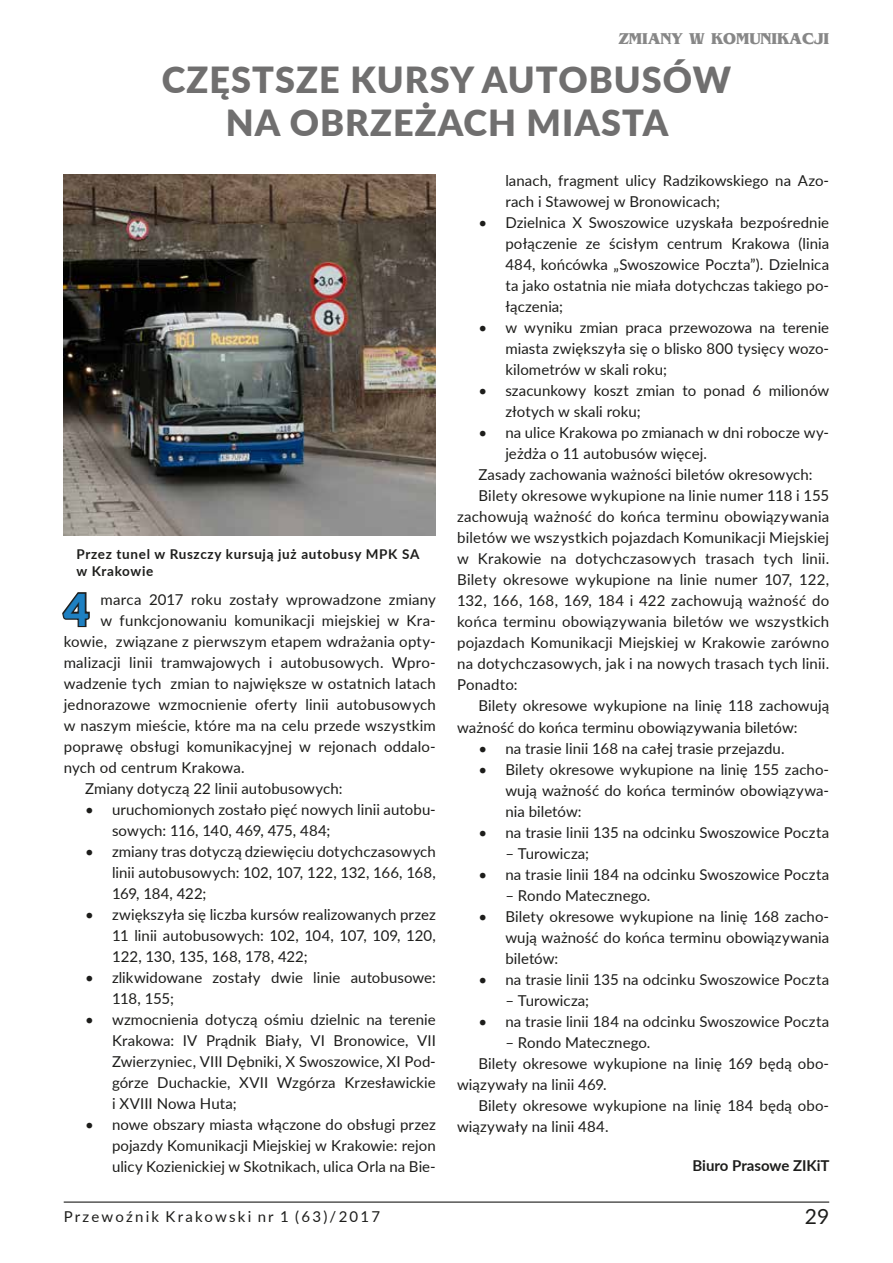
<style>
.page{position:relative;width:893px;height:1263px;background:#fff}
.page>*{position:absolute;margin:0;border:0;box-sizing:border-box;transform-origin:0 0}
.t1{font:900 43.8px "Lato";color:#1e80c2}
.t2{font:900 36px/43.2px "Lato";letter-spacing:.03em;color:#706f6f;text-align:center}
.t3{font:21px "Lato";color:#1d1d1b}
.t4{font:700 16.5px "Bangkok";color:#878787}
.t5{font:15px/21px "Lato";letter-spacing:.01em;color:#1d1d1b;text-align:justify}
.t6{font:15px "Lato";letter-spacing:.15em;color:#1d1d1b}
.t7{font:700 15px "Lato";color:#1d1d1b}
.t8{font:700 13.5px/16.2px "Lato";letter-spacing:.05em;color:#1d1d1b}
</style>
<div class="page">
<hr style="left:64px;top:1201px;width:765px;height:2px;background:#1d1d1b">
<svg style="left:62px;top:592px;width:28px;height:36px"></svg>
<img style="left:64px;top:174px;width:372px;height:362px">
<p class="t4" style="left:618px;top:29px;width:212px">ZMIANY W KOMUNIKACJI</p>
<h2 class="t2" style="left:162px;top:56px;width:571px">CZĘSTSZE KURSY AUTOBUSÓW<br>NA OBRZEŻACH MIASTA</h2>
<p class="t8" style="left:77px;top:546px;width:344px">Przez tunel w Ruszczy kursują już autobusy MPK SA w Krakowie</p>
<h1 class="t1" style="left:64px;top:577px;width:27px">4</h1>
<p class="t5" style="left:100px;top:588px;width:337px">marca 2017 roku zostały wprowadzone zmiany</p>
<p class="t5" style="left:100px;top:609px;width:337px">w funkcjonowaniu komunikacji miejskiej w Kra-</p>
<p class="t5" style="left:64px;top:630px;width:374px">kowie, związane z pierwszym etapem wdrażania opty-</p>
<p class="t5" style="left:64px;top:651px;width:374px">malizacji linii tramwajowych i autobusowych. Wpro-</p>
<p class="t5" style="left:64px;top:672px;width:374px">wadzenie tych zmian to największe w ostatnich latach</p>
<p class="t5" style="left:64px;top:693px;width:374px">jednorazowe wzmocnienie oferty linii autobusowych</p>
<p class="t5" style="left:64px;top:714px;width:374px">w naszym mieście, które ma na celu przede wszystkim</p>
<p class="t5" style="left:64px;top:735px;width:374px">poprawę obsługi komunikacyjnej w rejonach oddalo-</p>
<p class="t5" style="left:64px;top:756px;width:183px">nych od centrum Krakowa.</p>
<p class="t5" style="left:85px;top:777px;width:259px">Zmiany dotyczą 22 linii autobusowych:</p>
<p class="t5" style="left:112px;top:798px;width:325px;text-indent:-27px">• uruchomionych zostało pięć nowych linii autobu&shy;sowych: 116, 140, 469, 475, 484;</p>
<p class="t5" style="left:112px;top:840px;width:325px;text-indent:-27px">• zmiany tras dotyczą dziewięciu dotychczasowych linii autobusowych: 102, 107, 122, 132, 166, 168, 169, 184, 422;</p>
<p class="t5" style="left:112px;top:903px;width:325px;text-indent:-27px">• zwiększyła się liczba kursów realizowanych przez 11 linii autobusowych: 102, 104, 107, 109, 120, 122, 130, 135, 168, 178, 422;</p>
<p class="t5" style="left:112px;top:966px;width:325px;text-indent:-27px">• zlikwidowane zostały dwie linie autobusowe:<br>118, 155;</p>
<p class="t5" style="left:112px;top:1008px;width:325px;text-indent:-27px">• wzmocnienia dotyczą ośmiu dzielnic na terenie Krakowa: IV Prądnik Biały, VI Bronowice, VII Zwierzyniec, VIII Dębniki, X Swoszowice, XI Pod&shy;górze Duchackie, XVII Wzgórza Krzesławickie i XVIII Nowa Huta;</p>
<p class="t5" style="left:112px;top:1113px;width:325px;text-indent:-27px">• nowe obszary miasta włączone do obsługi przez pojazdy Komunikacji Miejskiej w Krakowie: rejon ulicy Kozienickiej w Skotnikach, ulica Orla na Bie-</p>
<p class="t5" style="left:505px;top:170px;width:325px">lanach, fragment ulicy Radzikowskiego na Azo&shy;rach i Stawowej w Bronowicach;</p>
<p class="t5" style="left:505px;top:212px;width:325px;text-indent:-27px">• Dzielnica X Swoszowice uzyskała bezpośrednie połączenie ze ścisłym centrum Krakowa (linia 484, końcówka „Swoszowice Poczta”). Dzielnica ta jako ostatnia nie miała dotychczas takiego po&shy;łączenia;</p>
<p class="t5" style="left:505px;top:317px;width:325px;text-indent:-27px">• w wyniku zmian praca przewozowa na terenie miasta zwiększyła się o blisko 800 tysięcy wozo&shy;kilometrów w skali roku;</p>
<p class="t5" style="left:505px;top:380px;width:325px;text-indent:-27px">• szacunkowy koszt zmian to ponad 6 milionów złotych w skali roku;</p>
<p class="t5" style="left:478px;top:422px;width:352px">• na ulice Krakowa po zmianach w dni robocze wy-</p>
<p class="t5" style="left:505px;top:443px;width:203px">jeżdża o 11 autobusów więcej.</p>
<p class="t5" style="left:478px;top:464px;width:336px">Zasady zachowania ważności biletów okresowych:</p>
<p class="t5" style="left:478px;top:485px;width:352px">Bilety okresowe wykupione na linie numer 118 i 155</p>
<p class="t5" style="left:457px;top:506px;width:374px">zachowują ważność do końca terminu obowiązywania</p>
<p class="t5" style="left:457px;top:527px;width:374px">biletów we wszystkich pojazdach Komunikacji Miejskiej</p>
<p class="t5" style="left:457px;top:548px;width:374px">w Krakowie na dotychczasowych trasach tych linii.</p>
<p class="t5" style="left:457px;top:569px;width:374px">Bilety okresowe wykupione na linie numer 107, 122,</p>
<p class="t5" style="left:457px;top:590px;width:374px">132, 166, 168, 169, 184 i 422 zachowują ważność do</p>
<p class="t5" style="left:457px;top:611px;width:374px">końca terminu obowiązywania biletów we wszystkich</p>
<p class="t5" style="left:457px;top:632px;width:374px">pojazdach Komunikacji Miejskiej w Krakowie zarówno</p>
<p class="t5" style="left:457px;top:653px;width:374px">na dotychczasowych, jak i na nowych trasach tych linii.</p>
<p class="t5" style="left:457px;top:674px;width:62px">Ponadto:</p>
<p class="t5" style="left:478px;top:695px;width:352px">Bilety okresowe wykupione na linię 118 zachowują</p>
<p class="t5" style="left:457px;top:716px;width:342px">ważność do końca terminu obowiązywania biletów:</p>
<p class="t5" style="left:478px;top:737px;width:308px">• na trasie linii 168 na całej trasie przejazdu.</p>
<p class="t5" style="left:505px;top:758px;width:325px;text-indent:-27px">• Bilety okresowe wykupione na linię 155 zacho&shy;wują ważność do końca terminów obowiązywa&shy;nia biletów:</p>
<p class="t5" style="left:478px;top:821px;width:352px">• na trasie linii 135 na odcinku Swoszowice Poczta</p>
<p class="t5" style="left:505px;top:842px;width:85px">– Turowicza;</p>
<p class="t5" style="left:478px;top:863px;width:352px">• na trasie linii 184 na odcinku Swoszowice Poczta</p>
<p class="t5" style="left:505px;top:884px;width:146px">– Rondo Matecznego.</p>
<p class="t5" style="left:505px;top:905px;width:325px;text-indent:-27px">• Bilety okresowe wykupione na linię 168 zacho&shy;wują ważność do końca terminu obowiązywania biletów:</p>
<p class="t5" style="left:478px;top:968px;width:352px">• na trasie linii 135 na odcinku Swoszowice Poczta</p>
<p class="t5" style="left:505px;top:989px;width:85px">– Turowicza;</p>
<p class="t5" style="left:478px;top:1010px;width:352px">• na trasie linii 184 na odcinku Swoszowice Poczta</p>
<p class="t5" style="left:505px;top:1031px;width:146px">– Rondo Matecznego.</p>
<p class="t5" style="left:478px;top:1052px;width:352px">Bilety okresowe wykupione na linię 169 będą obo-</p>
<p class="t5" style="left:457px;top:1073px;width:151px">wiązywały na linii 469.</p>
<p class="t5" style="left:478px;top:1094px;width:352px">Bilety okresowe wykupione na linię 184 będą obo-</p>
<p class="t5" style="left:457px;top:1115px;width:153px">wiązywały na linii 484.</p>
<p class="t7" style="left:692px;top:1154px;width:139px">Biuro Prasowe ZIKiT</p>
<p class="t6" style="left:64px;top:1206px;width:318px">Przewoźnik Krakowski nr 1 (63)/2017</p>
<h3 class="t3" style="left:805px;top:1202px;width:26px">29</h3>
</div>
